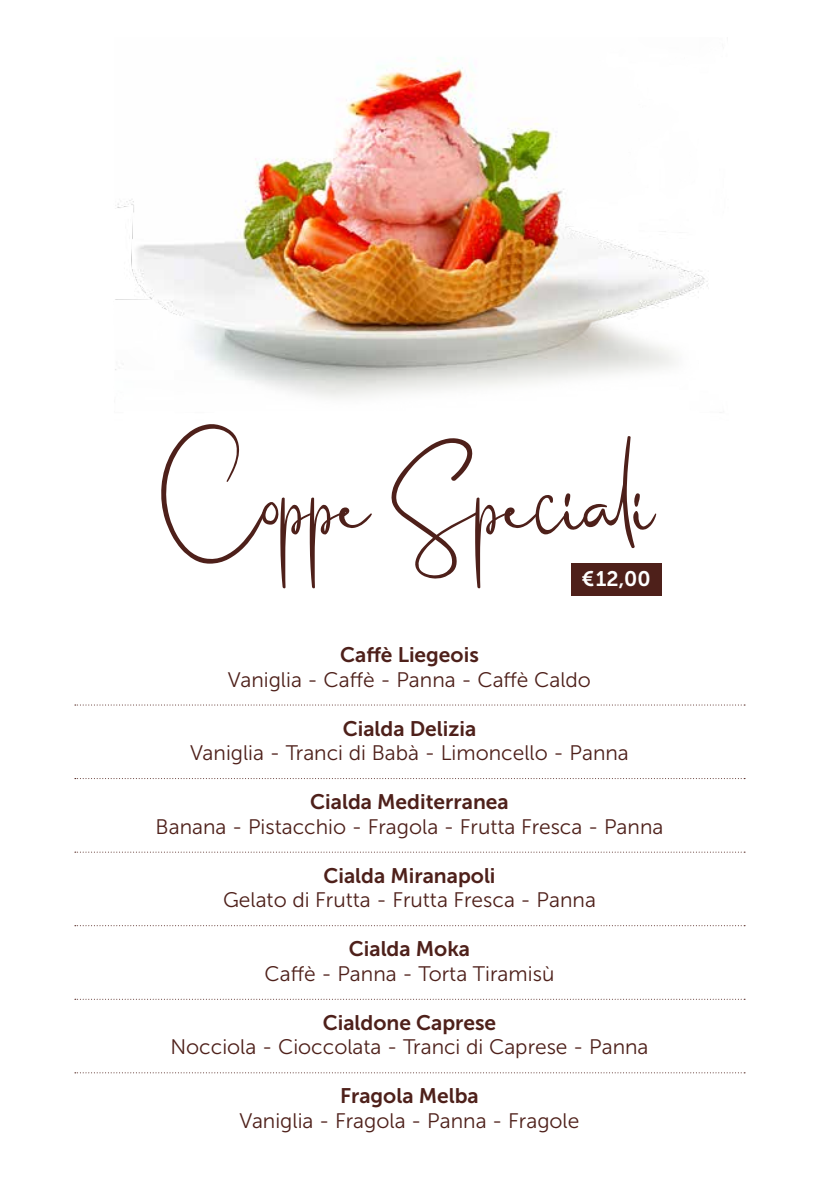
<style>
.page{position:relative;width:819px;height:1191px;background:#fff}
.page>*{position:absolute;margin:0;border:0;box-sizing:border-box;transform-origin:0 0}
.t1{font:210px "Jaceline";color:#4e201a}
.t2{font:21px "Museo Sans 300";color:#4e201a}
.t3{font:21px "Museo Sans 700";color:#4e201a}
.t4{font:21px "Museo Sans 700";color:#fff}
</style>
<div class="page">
<img style="left:115px;top:58px;width:593px;height:340px">
<svg style="left:75px;top:704px;width:670px;height:1px"></svg>
<svg style="left:75px;top:778px;width:670px;height:1px"></svg>
<svg style="left:75px;top:851px;width:670px;height:1px"></svg>
<svg style="left:75px;top:925px;width:670px;height:1px"></svg>
<svg style="left:75px;top:998px;width:670px;height:1px"></svg>
<svg style="left:75px;top:1072px;width:670px;height:1px"></svg>
<div style="left:570px;top:563px;width:91px;height:32px;background:#4e201a"></div>
<h1 class="t1" style="left:164px;top:404px;width:492px">Coppe Speciali</h1>
<p class="t4" style="left:581px;top:566px;width:70px">€12,00</p>
<p class="t3" style="left:340px;top:643px;width:140px">Caffè Liegeois</p>
<p class="t2" style="left:228px;top:668px;width:364px">Vaniglia - Caffè - Panna - Caffè Caldo</p>
<p class="t3" style="left:342px;top:717px;width:135px">Cialda Delizia</p>
<p class="t2" style="left:190px;top:742px;width:440px">Vaniglia - Tranci di Babà - Limoncello - Panna</p>
<p class="t3" style="left:310px;top:790px;width:200px">Cialda Mediterranea</p>
<p class="t2" style="left:156px;top:815px;width:509px">Banana - Pistacchio - Fragola - Frutta Fresca - Panna</p>
<p class="t3" style="left:323px;top:864px;width:174px">Cialda Miranapoli</p>
<p class="t2" style="left:223px;top:889px;width:374px">Gelato di Frutta - Frutta Fresca - Panna</p>
<p class="t3" style="left:349px;top:937px;width:123px">Cialda Moka</p>
<p class="t2" style="left:264px;top:962px;width:291px">Caffè - Panna - Torta Tiramisù</p>
<p class="t3" style="left:323px;top:1011px;width:175px">Cialdone Caprese</p>
<p class="t2" style="left:170px;top:1036px;width:479px">Nocciola - Cioccolata - Tranci di Caprese - Panna</p>
<p class="t3" style="left:340px;top:1084px;width:140px">Fragola Melba</p>
<p class="t2" style="left:239px;top:1109px;width:341px">Vaniglia - Fragola - Panna - Fragole</p>
</div>
